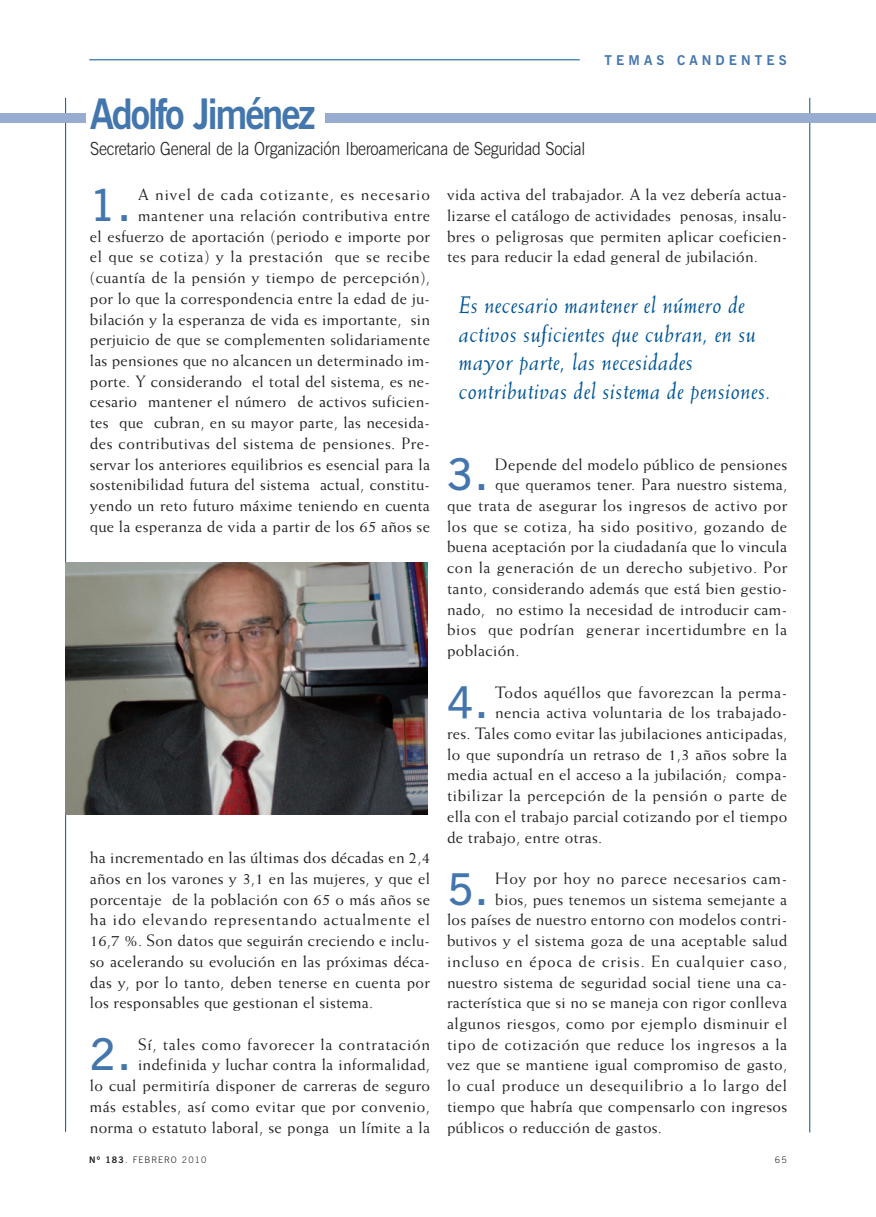
<style>
.page{position:relative;width:876px;height:1217px;background:#fff}
.page>*{position:absolute;margin:0;border:0;box-sizing:border-box;transform-origin:0 0}
.t1{font:600 43.8px "News Gothic BT";color:#4476ae}
.t2{font:700 42px "News Gothic BT";letter-spacing:-.06em;color:#4476ae;scale:.92 1}
.t3{font:italic 24px/28.5px "Weiss Std";letter-spacing:.015em;color:#005595}
.t4{font:300 18px "News Gothic BT";letter-spacing:-.02em;color:#231f20;scale:.92 1}
.t5{font:16.5px/20.7px "Weiss Std";letter-spacing:.015em;color:#231f20;text-align:right}
.t6{font:16.5px "Weiss Std";letter-spacing:.04em;color:#231f20}
.t7{font:16.5px "Weiss Std";letter-spacing:.035em;color:#231f20}
.t8{font:16.5px "Weiss Std";letter-spacing:.055em;color:#231f20}
.t9{font:700 13.5px "News Gothic BT";letter-spacing:.305em;color:#4476ae}
.t10{font:300 9px "News Gothic BT";letter-spacing:.12em;color:#231f20}
.s1{font-size:47.25px}
.s2{font-weight:700}
</style>
<div class="page">
<hr style="left:89px;top:60px;width:491px;height:1px;background:#005595">
<hr style="left:65px;top:98px;width:1px;height:1033px;background:#005595">
<hr style="left:809px;top:98px;width:1px;height:1034px;background:#005595">
<div style="left:13px;top:114px;width:73px;height:9px;background:#97acd0"></div>
<div style="left:325px;top:114px;width:551px;height:9px;background:#97acd0"></div>
<img style="left:66px;top:562px;width:361px;height:251px">
<div style="left:0;top:114px;width:13px;height:9px;background:#97acd0"></div>
<h2 class="t2" style="left:90px;top:99px;width:246px">Adolfo Jiménez</h2>
<p class="t4" style="left:90px;top:142px;width:539px">Secretario General de la Organización Iberoamericana de Seguridad Social</p>
<p class="t9" style="left:605px;top:55px;width:184px">TEMAS CANDENTES</p>
<p class="t5" style="left:90px;top:185px;width:342px">A nivel de cada cotizante, es necesario mantener una relación contributiva entre<br>el esfuerzo de aportación (periodo e importe por el que se cotiza) y la prestación que se recibe (cuantía de la pensión y tiempo de percepción), por lo que la correspondencia entre la edad de ju&shy;bilación y la esperanza de vida es importante, sin perjuicio de que se complementen solidariamente las pensiones que no alcancen un determinado im&shy;porte. Y considerando el total del sistema, es ne&shy;cesario mantener el número de activos suficien&shy;tes que cubran, en su mayor parte, las necesida&shy;des contributivas del sistema de pensiones. Pre&shy;servar los anteriores equilibrios es esencial para la sostenibilidad futura del sistema actual, constitu&shy;yendo un reto futuro máxime teniendo en cuenta que la esperanza de vida a partir de los 65 años se</p>
<h1 class="t1" style="left:90px;top:189px;width:43px">1<span class="s1">.</span></h1>
<p class="t5" style="left:90px;top:848px;width:342px;text-align:justify">ha incrementado en las últimas dos décadas en 2,4 años en los varones y 3,1 en las mujeres, y que el porcentaje de la población con 65 o más años se ha ido elevando representando actualmente el 16,7 %. Son datos que seguirán creciendo e inclu&shy;so acelerando su evolución en las próximas déca&shy;das y, por lo tanto, deben tenerse en cuenta por los responsables que gestionan el sistema.</p>
<h1 class="t1" style="left:90px;top:1038px;width:43px">2<span class="s1">.</span></h1>
<p class="t5" style="left:90px;top:1034px;width:342px">Sí, tales como favorecer la contratación indefinida y luchar contra la informalidad,<br>lo cual permitiría disponer de carreras de seguro más estables, así como evitar que por convenio, norma o estatuto laboral, se ponga un límite a la</p>
<p class="t5" style="left:447px;top:185px;width:342px;text-align:justify">vida activa del trabajador. A la vez debería actua&shy;lizarse el catálogo de actividades penosas, insalu&shy;bres o peligrosas que permiten aplicar coeficien&shy;tes para reducir la edad general de jubilación.</p>
<h3 class="t3" style="left:459px;top:292px;width:313px">Es necesario mantener el número de activos suficientes que cubran, en su mayor parte, las necesidades contributivas del sistema de pensiones.</h3>
<h1 class="t1" style="left:447px;top:458px;width:43px">3<span class="s1">.</span></h1>
<p class="t5" style="left:495px;top:454px;width:293px">Depende del modelo público de pensiones</p>
<p class="t5" style="left:495px;top:475px;width:293px">que queramos tener. Para nuestro sistema,</p>
<p class="t5" style="left:447px;top:496px;width:342px">que trata de asegurar los ingresos de activo por</p>
<p class="t7" style="left:447px;top:520px;width:342px">los que se cotiza, ha sido positivo, gozando de</p>
<p class="t5" style="left:447px;top:537px;width:342px">buena aceptación por la ciudadanía que lo vincula</p>
<p class="t5" style="left:447px;top:558px;width:342px">con la generación de un derecho subjetivo. Por</p>
<p class="t5" style="left:447px;top:579px;width:342px">tanto, considerando además que está bien gestio-</p>
<p class="t5" style="left:447px;top:599px;width:342px">nado, no estimo la necesidad de introducir cam-</p>
<p class="t6" style="left:447px;top:623px;width:342px">bios que podrían generar incertidumbre en la</p>
<p class="t5" style="left:447px;top:641px;width:74px">población.</p>
<h1 class="t1" style="left:447px;top:686px;width:43px">4<span class="s1">.</span></h1>
<p class="t5" style="left:495px;top:682px;width:293px">Todos aquéllos que favorezcan la perma-</p>
<p class="t5" style="left:495px;top:703px;width:293px">nencia activa voluntaria de los trabajado-</p>
<p class="t5" style="left:447px;top:724px;width:342px">res. Tales como evitar las jubilaciones anticipadas,</p>
<p class="t5" style="left:447px;top:744px;width:342px">lo que supondría un retraso de 1,3 años sobre la</p>
<p class="t5" style="left:447px;top:765px;width:342px">media actual en el acceso a la jubilación; compa-</p>
<p class="t7" style="left:447px;top:789px;width:342px">tibilizar la percepción de la pensión o parte de</p>
<p class="t5" style="left:447px;top:806px;width:342px">ella con el trabajo parcial cotizando por el tiempo</p>
<p class="t5" style="left:447px;top:827px;width:157px">de trabajo, entre otras.</p>
<h1 class="t1" style="left:447px;top:872px;width:43px">5<span class="s1">.</span></h1>
<p class="t6" style="left:495px;top:871px;width:293px">Hoy por hoy no parece necesarios cam-</p>
<p class="t5" style="left:495px;top:889px;width:293px">bios, pues tenemos un sistema semejante a</p>
<p class="t5" style="left:447px;top:910px;width:342px">los países de nuestro entorno con modelos contri-</p>
<p class="t5" style="left:447px;top:931px;width:342px">butivos y el sistema goza de una aceptable salud</p>
<p class="t8" style="left:447px;top:954px;width:342px">incluso en época de crisis. En cualquier caso,</p>
<p class="t5" style="left:447px;top:972px;width:342px">nuestro sistema de seguridad social tiene una ca-</p>
<p class="t5" style="left:447px;top:993px;width:342px">racterística que si no se maneja con rigor conlleva</p>
<p class="t5" style="left:447px;top:1013px;width:342px">algunos riesgos, como por ejemplo disminuir el</p>
<p class="t6" style="left:447px;top:1037px;width:342px">tipo de cotización que reduce los ingresos a la</p>
<p class="t5" style="left:447px;top:1055px;width:342px">vez que se mantiene igual compromiso de gasto,</p>
<p class="t6" style="left:447px;top:1078px;width:342px">lo cual produce un desequilibrio a lo largo del</p>
<p class="t5" style="left:447px;top:1096px;width:342px">tiempo que habría que compensarlo con ingresos</p>
<p class="t5" style="left:447px;top:1117px;width:216px">públicos o reducción de gastos.</p>
<p class="t10" style="left:89px;top:1156px;width:119px"><span class="s2">Nº 183</span>. FEBRERO 2010</p>
<p class="t10" style="left:775px;top:1156px;width:13px">65</p>
</div>
